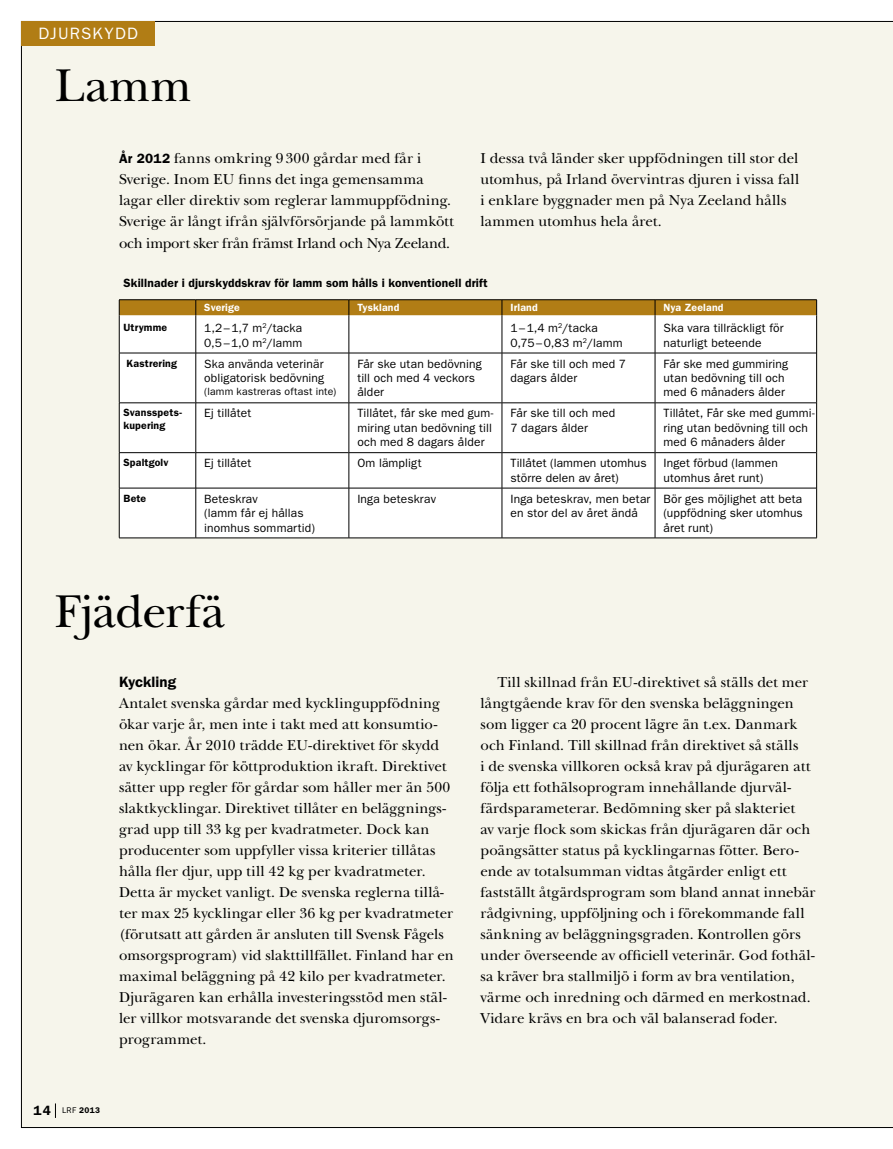
<style>
.page{position:relative;width:893px;height:1149px;background:#fff}
.page>*{position:absolute;margin:0;border:0;box-sizing:border-box;transform-origin:0 0}
.t1{font:48px "New Baskerville Std";color:#000}
.t2{font:16.5px "ITC Franklin Gothic Std";color:#fff}
.t3{font:15px/21px "New Baskerville Std";letter-spacing:.01em;color:#000}
.t4{font:600 15px "ITC Franklin Gothic Std";color:#000}
.t5{font:12px/14.4px "ITC Franklin Gothic Std";letter-spacing:.015em;color:#000}
.t6{font:600 12px "ITC Franklin Gothic Std";letter-spacing:.01em;color:#000}
.t7{font:600 10.5px/12.6px "ITC Franklin Gothic Std";letter-spacing:.015em;color:#000}
.t8{font:600 10.5px "ITC Franklin Gothic Std";letter-spacing:.015em;color:#fff}
.t9{font:10.5px "ITC Franklin Gothic Std";letter-spacing:.015em;color:#000}
.t10{font:600 8.25px "Franklin Gothic LT";color:#000}
.s1{font-family:"ITC Franklin Gothic Std";font-weight:600;font-size:13.5px}
.s2{font-size:13.5px}
.s3{font-weight:400}
</style>
<div class="page">
<div style="left:21px;top:21px;width:872px;height:1106px;background:#f6f5eb"></div>
<svg style="left:55px;top:1103px;width:1px;height:14px"></svg>
<svg style="left:120px;top:315px;width:696px;height:222px"></svg>
<hr style="left:119px;top:352px;width:77px;height:1px;background:#000">
<hr style="left:196px;top:352px;width:153px;height:1px;background:#000">
<hr style="left:349px;top:352px;width:153px;height:1px;background:#000">
<hr style="left:502px;top:352px;width:153px;height:1px;background:#000">
<hr style="left:655px;top:352px;width:161px;height:1px;background:#000">
<hr style="left:119px;top:402px;width:77px;height:1px;background:#000">
<hr style="left:196px;top:402px;width:153px;height:1px;background:#000">
<hr style="left:349px;top:402px;width:153px;height:1px;background:#000">
<hr style="left:502px;top:402px;width:153px;height:1px;background:#000">
<hr style="left:655px;top:402px;width:161px;height:1px;background:#000">
<hr style="left:119px;top:452px;width:77px;height:1px;background:#000">
<hr style="left:196px;top:452px;width:153px;height:1px;background:#000">
<hr style="left:349px;top:452px;width:153px;height:1px;background:#000">
<hr style="left:502px;top:452px;width:153px;height:1px;background:#000">
<hr style="left:655px;top:452px;width:161px;height:1px;background:#000">
<hr style="left:119px;top:487px;width:77px;height:1px;background:#000">
<hr style="left:196px;top:487px;width:153px;height:1px;background:#000">
<hr style="left:349px;top:487px;width:153px;height:1px;background:#000">
<hr style="left:502px;top:487px;width:153px;height:1px;background:#000">
<hr style="left:655px;top:487px;width:161px;height:1px;background:#000">
<hr style="left:119px;top:537px;width:77px;height:1px;background:#000">
<hr style="left:196px;top:537px;width:153px;height:1px;background:#000">
<hr style="left:349px;top:537px;width:153px;height:1px;background:#000">
<hr style="left:502px;top:537px;width:153px;height:1px;background:#000">
<hr style="left:655px;top:537px;width:162px;height:1px;background:#000">
<hr style="left:196px;top:315px;width:1px;height:38px;background:#000">
<hr style="left:349px;top:315px;width:1px;height:38px;background:#000">
<hr style="left:502px;top:315px;width:1px;height:38px;background:#000">
<hr style="left:655px;top:315px;width:1px;height:38px;background:#000">
<hr style="left:816px;top:315px;width:1px;height:38px;background:#000">
<hr style="left:196px;top:353px;width:1px;height:49px;background:#000">
<hr style="left:349px;top:353px;width:1px;height:49px;background:#000">
<hr style="left:502px;top:353px;width:1px;height:49px;background:#000">
<hr style="left:655px;top:353px;width:1px;height:49px;background:#000">
<hr style="left:816px;top:353px;width:1px;height:49px;background:#000">
<hr style="left:196px;top:402px;width:1px;height:50px;background:#000">
<hr style="left:349px;top:402px;width:1px;height:50px;background:#000">
<hr style="left:502px;top:402px;width:1px;height:50px;background:#000">
<hr style="left:655px;top:402px;width:1px;height:50px;background:#000">
<hr style="left:816px;top:402px;width:1px;height:50px;background:#000">
<hr style="left:196px;top:452px;width:1px;height:36px;background:#000">
<hr style="left:349px;top:452px;width:1px;height:36px;background:#000">
<hr style="left:502px;top:452px;width:1px;height:36px;background:#000">
<hr style="left:655px;top:452px;width:1px;height:36px;background:#000">
<hr style="left:816px;top:452px;width:1px;height:36px;background:#000">
<hr style="left:196px;top:488px;width:1px;height:49px;background:#000">
<hr style="left:349px;top:488px;width:1px;height:49px;background:#000">
<hr style="left:502px;top:488px;width:1px;height:49px;background:#000">
<hr style="left:655px;top:488px;width:1px;height:49px;background:#000">
<hr style="left:816px;top:488px;width:1px;height:49px;background:#000">
<svg style="left:119px;top:300px;width:698px;height:15px;background:#ac7914"></svg>
<hr style="left:119px;top:315px;width:1px;height:38px;background:#000">
<hr style="left:119px;top:353px;width:1px;height:49px;background:#000">
<hr style="left:119px;top:403px;width:1px;height:49px;background:#000">
<hr style="left:119px;top:452px;width:1px;height:35px;background:#000">
<hr style="left:119px;top:488px;width:1px;height:49px;background:#000">
<hr style="left:119px;top:299px;width:77px;height:1px;background:#000">
<hr style="left:196px;top:299px;width:153px;height:1px;background:#000">
<hr style="left:349px;top:299px;width:153px;height:1px;background:#000">
<hr style="left:502px;top:299px;width:153px;height:1px;background:#000">
<hr style="left:655px;top:299px;width:162px;height:1px;background:#000">
<div style="left:21px;top:21px;width:134px;height:25px;background:#b17d15"></div>
<p class="t2" style="left:38px;top:24px;width:24px">DJURSKY</p>
<p class="t2" style="left:115px;top:24px;width:25px">DD</p>
<h1 class="t1" style="left:55px;top:57px;width:138px">Lamm</h1>
<p class="t3" style="left:119px;top:148px;width:336px"><span class="s1">År 2012</span> fanns omkring 9300 gårdar med får i Sverige. Inom EU finns det inga gemensamma lagar eller direktiv som reglerar lammuppfödning.<br>Sverige är långt ifrån självförsörjande på lammkött och import sker från främst Irland och Nya Zeeland.</p>
<p class="t3" style="left:480px;top:148px;width:320px">I dessa två länder sker uppfödningen till stor del utomhus, på Irland övervintras djuren i vissa fall i enklare byggnader men på Nya Zeeland hålls lammen utomhus hela året.</p>
<p class="t6" style="left:123px;top:276px;width:366px">Skillnader i djurskyddskrav för lamm som hålls i konventionell drift</p>
<p class="t8" style="left:204px;top:301px;width:37px">Sverige</p>
<p class="t8" style="left:357px;top:301px;width:44px">Tyskland</p>
<p class="t8" style="left:510px;top:301px;width:29px">Irland</p>
<p class="t8" style="left:663px;top:301px;width:61px">Nya Zeeland</p>
<p class="t7" style="left:123px;top:321px;width:45px">Utrymme</p>
<p class="t5" style="left:204px;top:321px;width:100px">1,2–1,7 m<sup>2</sup>/tacka<br>0,5–1,0 m<sup>2</sup>/lamm</p>
<p class="t5" style="left:510px;top:321px;width:114px">1–1,4 m<sup>2</sup>/tacka<br>0,75–0,83 m<sup>2</sup>/lamm</p>
<p class="t5" style="left:663px;top:321px;width:122px">Ska vara tillräckligt för naturligt beteende</p>
<p class="t7" style="left:127px;top:356px;width:52px">Kastrering</p>
<p class="t5" style="left:204px;top:356px;width:121px">Ska använda veterinär obligatorisk bedövning</p>
<p class="t9" style="left:204px;top:385px;width:133px">(lamm kastreras oftast inte)</p>
<p class="t5" style="left:357px;top:356px;width:126px">Får ske utan bedövning till och med 4 veckors ålder</p>
<p class="t5" style="left:510px;top:356px;width:117px">Får ske till och med 7 dagars ålder</p>
<p class="t5" style="left:663px;top:356px;width:126px">Får ske med gummiring utan bedövning till och med 6 månaders ålder</p>
<p class="t7" style="left:123px;top:406px;width:60px">Svansspets&shy;kupering</p>
<p class="t5" style="left:204px;top:406px;width:48px">Ej tillåtet</p>
<p class="t5" style="left:357px;top:406px;width:138px">Tillåtet, får ske med gum&shy;miring utan bedövning till och med 8 dagars ålder</p>
<p class="t5" style="left:510px;top:406px;width:106px">Får ske till och med<br>7 dagars ålder</p>
<p class="t5" style="left:663px;top:406px;width:153px">Tillåtet, Får ske med gummi&shy;ring utan bedövning till och med 6 månaders ålder</p>
<p class="t7" style="left:123px;top:456px;width:47px">Spaltgolv</p>
<p class="t5" style="left:204px;top:456px;width:48px">Ej tillåtet</p>
<p class="t5" style="left:357px;top:456px;width:66px">Om lämpligt</p>
<p class="t5" style="left:510px;top:456px;width:138px">Tillåtet (lammen utomhus större delen av året)</p>
<p class="t5" style="left:663px;top:456px;width:116px">I nget förbud (lammen utomhus året runt)</p>
<p class="t7" style="left:123px;top:491px;width:24px">Bete</p>
<p class="t5" style="left:204px;top:491px;width:112px">Beteskrav<br>(lamm får ej hållas inomhus sommartid)</p>
<p class="t5" style="left:357px;top:491px;width:80px">I nga beteskrav</p>
<p class="t5" style="left:510px;top:491px;width:142px">I nga beteskrav, men betar en stor del av året ändå</p>
<p class="t5" style="left:663px;top:491px;width:141px;text-align:justify">Bör ges möjlighet att beta (uppfödning sker utomhus året runt)</p>
<h1 class="t1" style="left:55px;top:583px;width:171px">Fjäderfä</h1>
<p class="t4" style="left:119px;top:672px;width:59px">Kyckling</p>
<p class="t3" style="left:119px;top:692px;width:336px">Antalet svenska gårdar med kycklinguppfödning ökar varje år, men inte i takt med att konsumtio&shy;nen ökar. År 2010 trädde EU-direktivet för skydd av kycklingar för köttproduktion ikraft. Direktivet sätter upp regler för gårdar som håller mer än 500 slaktkycklingar. Direktivet tillåter en beläggnings&shy;grad upp till 33 kg per kvadratmeter. Dock kan producenter som uppfyller vissa kriterier tillåtas hålla fler djur, upp till 42 kg per kvadratmeter.<br>Detta är mycket vanligt. De svenska reglerna tillå&shy;ter max 25 kycklingar eller 36 kg per kvadratmeter (förutsatt att gården är ansluten till Svensk Fågels omsorgsprogram) vid slakttillfället. Finland har en maximal beläggning på 42 kilo per kvadratmeter.<br>Djurägaren kan erhålla investeringsstöd men stäl&shy;ler villkor motsvarande det svenska djuromsorgs&shy;programmet.</p>
<p class="t10" style="left:34px;top:1105px;width:68px"><span class="s2">14</span> <span class="s3">LRF</span> 2013</p>
<p class="t3" style="left:480px;top:671px;width:337px;text-indent:17px">Till skillnad från EU-direktivet så ställs det mer långtgående krav för den svenska beläggningen som ligger ca 20 procent lägre än t.ex. Danmark och Finland. Till skillnad från direktivet så ställs<br>i de svenska villkoren också krav på djurägaren att följa ett fothälsoprogram innehållande djurväl&shy;färdsparameterar. Bedömning sker på slakteriet<br>av varje flock som skickas från djurägaren där och poängsätter status på kycklingarnas fötter. Bero&shy;ende av totalsumman vidtas åtgärder enligt ett fastställt åtgärdsprogram som bland annat innebär rådgivning, uppföljning och i förekommande fall sänkning av beläggningsgraden. Kontrollen görs under överseende av officiell veterinär. God fothäl&shy;sa kräver bra stallmiljö i form av bra ventilation, värme och inredning och därmed en merkostnad.<br>Vidare krävs en bra och väl balanserad foder.</p>
</div>
